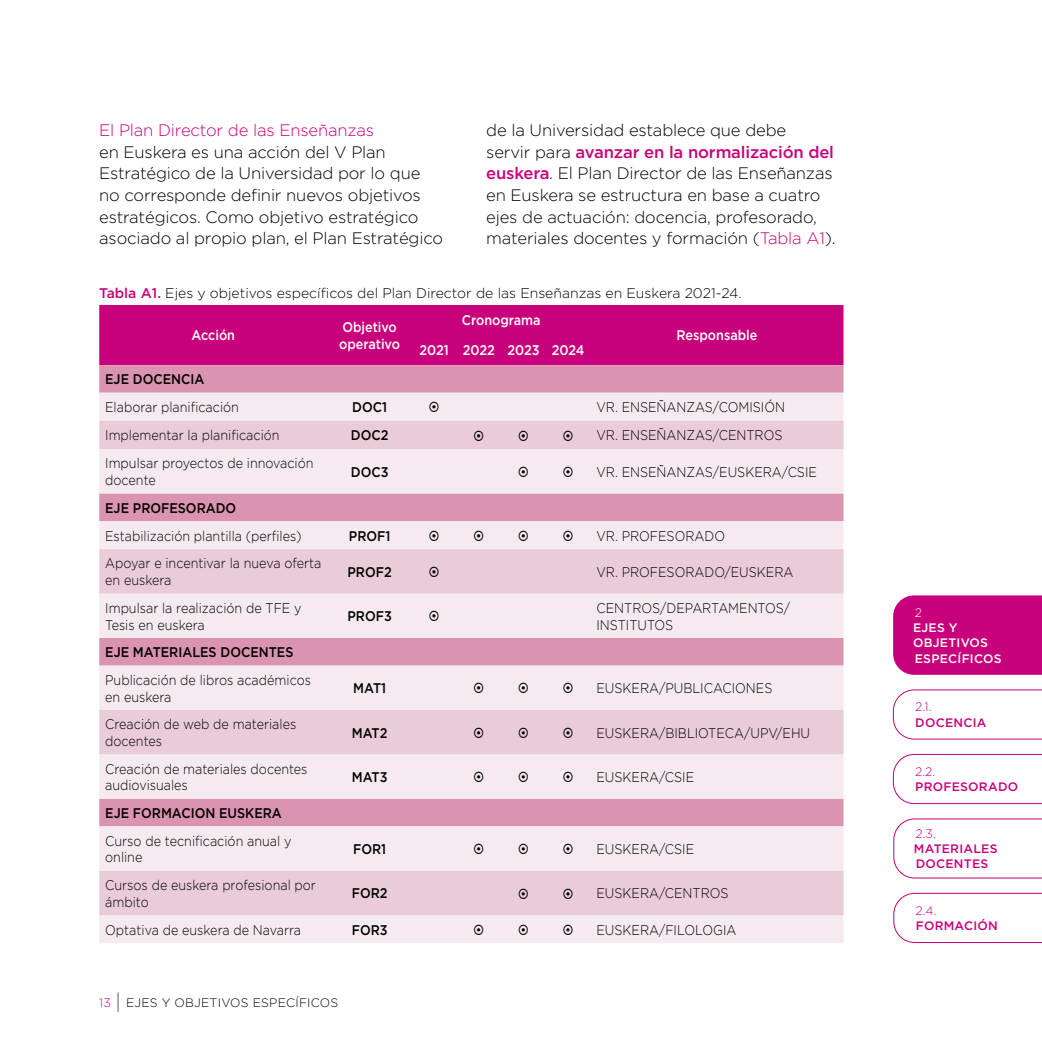
<style>
.page{position:relative;width:1042px;height:1042px;background:#fff}
.page>*{position:absolute;margin:0;border:0;box-sizing:border-box;transform-origin:0 0}
.t1{font:300 16.62px/21.7px "Gotham Pro";letter-spacing:-.01em;color:#000}
.t2{font:300 16.62px "Gotham Pro";letter-spacing:-.01em;color:#c9007b}
.t3{font:300 14px/16.8px "Gotham Pro";color:#000;scale:.9 1}
.t4{font:500 14px "Gotham Pro";color:#000;scale:.9 1}
.t5{font:300 14px "Gotham Pro";color:#000}
.t6{font:500 14px/16.8px "Gotham Pro";color:#fff;scale:.9 1}
.t7{font:500 12.25px/15.4px "Gotham Pro";letter-spacing:.02em;color:#c9007b}
.t8{font:300 12.25px "Gotham Pro";letter-spacing:.02em;color:#000}
.t9{font:500 12.25px/15.4px "Gotham Pro";letter-spacing:.02em;color:#fff}
.t10{font:300 12.25px "Gotham Pro";color:#c9007b}
.t11{font:300 12.25px "Gotham Pro";color:#fff}
.s1{font-weight:500;color:#c9007b}
.s2{color:#c9007b}
.s3{font-family:"Myriad Variable Concept";font-weight:400;font-size:19.25px}
</style>
<div class="page">
<div style="left:99px;top:305px;width:744px;height:60px;background:#c9007b"></div>
<svg style="left:99px;top:365px;width:744px;height:28px;background:#da94b2"></svg>
<div style="left:99px;top:393px;width:744px;height:550px;background:#f5eaef"></div>
<svg style="left:99px;top:421px;width:744px;height:494px;background:#ecd1dd"></svg>
<svg style="left:893px;top:690px;width:149px;height:49px"></svg>
<svg style="left:893px;top:819px;width:149px;height:59px"></svg>
<svg style="left:893px;top:754px;width:149px;height:50px"></svg>
<svg style="left:893px;top:893px;width:149px;height:50px"></svg>
<div style="left:893px;top:595px;width:149px;height:80px;background:#c9007b"></div>
<svg style="left:430px;top:402px;width:9px;height:10px"></svg>
<svg style="left:474px;top:430px;width:9px;height:11px"></svg>
<svg style="left:519px;top:430px;width:9px;height:11px"></svg>
<svg style="left:563px;top:430px;width:10px;height:11px"></svg>
<svg style="left:519px;top:467px;width:9px;height:10px"></svg>
<svg style="left:563px;top:467px;width:10px;height:10px"></svg>
<svg style="left:430px;top:530px;width:9px;height:11px"></svg>
<svg style="left:474px;top:530px;width:9px;height:11px"></svg>
<svg style="left:519px;top:530px;width:9px;height:11px"></svg>
<svg style="left:563px;top:530px;width:10px;height:11px"></svg>
<svg style="left:430px;top:567px;width:9px;height:10px"></svg>
<svg style="left:430px;top:611px;width:9px;height:10px"></svg>
<svg style="left:474px;top:683px;width:9px;height:10px"></svg>
<svg style="left:519px;top:683px;width:9px;height:10px"></svg>
<svg style="left:563px;top:683px;width:10px;height:10px"></svg>
<svg style="left:474px;top:727px;width:9px;height:11px"></svg>
<svg style="left:519px;top:727px;width:9px;height:11px"></svg>
<svg style="left:563px;top:727px;width:10px;height:11px"></svg>
<svg style="left:474px;top:772px;width:9px;height:10px"></svg>
<svg style="left:519px;top:772px;width:9px;height:10px"></svg>
<svg style="left:563px;top:772px;width:10px;height:10px"></svg>
<svg style="left:474px;top:844px;width:9px;height:10px"></svg>
<svg style="left:519px;top:844px;width:9px;height:10px"></svg>
<svg style="left:563px;top:844px;width:10px;height:10px"></svg>
<svg style="left:519px;top:888px;width:9px;height:10px"></svg>
<svg style="left:563px;top:888px;width:10px;height:10px"></svg>
<svg style="left:474px;top:924px;width:9px;height:11px"></svg>
<svg style="left:519px;top:924px;width:9px;height:11px"></svg>
<svg style="left:563px;top:924px;width:10px;height:11px"></svg>
<p class="t2" style="left:99px;top:121px;width:276px">El Plan Director de las Enseñanzas</p>
<p class="t1" style="left:99px;top:141px;width:345px">en Euskera es una acción del V Plan Estratégico de la Universidad por lo que no corresponde definir nuevos objetivos estratégicos. Como objetivo estratégico asociado al propio plan, el Plan Estratégico</p>
<p class="t1" style="left:486px;top:120px;width:351px">de la Universidad establece que debe<br>servir para <span class="s1">avanzar en la normalización del euskera</span>. El Plan Director de las Enseñanzas en Euskera se estructura en base a cuatro ejes de actuación: docencia, profesorado, materiales docentes y formación (<span class="s2">Tabla A1</span>).</p>
<p class="t5" style="left:99px;top:285px;width:644px"><span class="s1">Tabla A1.</span> Ejes y objetivos específicos del Plan Director de las Enseñanzas en Euskera 2021-24.</p>
<p class="t6" style="left:192px;top:326px;width:50px">Acción</p>
<p class="t6" style="left:339px;top:318px;width:69px">Objetivo operativo</p>
<p class="t6" style="left:462px;top:311px;width:89px">Cronograma</p>
<p class="t6" style="left:676px;top:326px;width:91px">Responsable</p>
<p class="t6" style="left:419px;top:341px;width:185px">2021 2022 2023 2024</p>
<p class="t4" style="left:105px;top:371px;width:112px">EJE DOCENCIA</p>
<p class="t3" style="left:105px;top:399px;width:150px">Elaborar planificación</p>
<p class="t4" style="left:352px;top:399px;width:40px">DOC1</p>
<p class="t3" style="left:596px;top:399px;width:211px">VR. ENSEÑANZAS/COMISIÓN</p>
<p class="t3" style="left:105px;top:427px;width:195px">Implementar la planificación</p>
<p class="t4" style="left:351px;top:427px;width:43px">DOC2</p>
<p class="t3" style="left:596px;top:427px;width:208px">VR. ENSEÑANZAS/CENTROS</p>
<p class="t3" style="left:105px;top:455px;width:233px">Impulsar proyectos de innovación docente</p>
<p class="t4" style="left:351px;top:464px;width:43px">DOC3</p>
<p class="t3" style="left:596px;top:463px;width:246px">VR. ENSEÑANZAS/EUSKERA/CSIE</p>
<p class="t4" style="left:105px;top:500px;width:147px">EJE PROFESORADO</p>
<p class="t3" style="left:105px;top:527px;width:220px">Estabilización plantilla (perfiles)</p>
<p class="t4" style="left:349px;top:527px;width:48px">PROF1</p>
<p class="t3" style="left:596px;top:527px;width:144px">VR. PROFESORADO</p>
<p class="t3" style="left:105px;top:555px;width:242px">Apoyar e incentivar la nueva oferta en euskera</p>
<p class="t4" style="left:347px;top:564px;width:51px">PROF2</p>
<p class="t3" style="left:596px;top:563px;width:220px">VR. PROFESORADO/EUSKERA</p>
<p class="t3" style="left:105px;top:599px;width:220px">Impulsar la realización de TFE y<br>Tesis en euskera</p>
<p class="t4" style="left:347px;top:608px;width:51px">PROF3</p>
<p class="t3" style="left:596px;top:599px;width:217px">CENTROS/DEPARTAMENTOS/<br>INSTITUTOS</p>
<p class="t4" style="left:105px;top:644px;width:211px">EJE MATERIALES DOCENTES</p>
<p class="t3" style="left:105px;top:671px;width:230px">Publicación de libros académicos en euskera</p>
<p class="t4" style="left:353px;top:680px;width:38px">MAT1</p>
<p class="t3" style="left:596px;top:680px;width:197px">EUSKERA/PUBLICACIONES</p>
<p class="t3" style="left:105px;top:716px;width:214px">Creación de web de materiales docentes</p>
<p class="t4" style="left:352px;top:724px;width:41px">MAT2</p>
<p class="t3" style="left:596px;top:724px;width:239px">EUSKERA/BIBLIOTECA/UPV/EHU</p>
<p class="t3" style="left:105px;top:760px;width:226px">Creación de materiales docentes audiovisuales</p>
<p class="t4" style="left:352px;top:769px;width:41px">MAT3</p>
<p class="t3" style="left:596px;top:769px;width:110px">EUSKERA/CSIE</p>
<p class="t4" style="left:105px;top:805px;width:198px">EJE FORMACION EUSKERA</p>
<p class="t3" style="left:105px;top:832px;width:208px">Curso de tecnificación anual y online</p>
<p class="t4" style="left:353px;top:841px;width:38px">FOR1</p>
<p class="t3" style="left:596px;top:841px;width:110px">EUSKERA/CSIE</p>
<p class="t3" style="left:105px;top:877px;width:236px">Cursos de euskera profesional por ámbito</p>
<p class="t4" style="left:352px;top:885px;width:41px">FOR2</p>
<p class="t3" style="left:596px;top:885px;width:148px">EUSKERA/CENTROS</p>
<p class="t3" style="left:105px;top:921px;width:219px">Optativa de euskera de Navarra</p>
<p class="t4" style="left:352px;top:921px;width:41px">FOR3</p>
<p class="t3" style="left:596px;top:921px;width:157px">EUSKERA/FILOLOGIA</p>
<p class="t8" style="left:99px;top:996px;width:241px"><span class="s2">13</span> <span class="s3">|</span> EJES Y OBJETIVOS ESPECÍFICOS</p>
<p class="t11" style="left:915px;top:605px;width:9px">2</p>
<p class="t9" style="left:913px;top:619px;width:90px">EJES Y<br>OBJETIVOS<br>ESPECÍFICOS</p>
<p class="t10" style="left:915px;top:700px;width:18px">2.1.</p>
<p class="t7" style="left:915px;top:714px;width:73px">DOCENCIA</p>
<p class="t10" style="left:915px;top:765px;width:22px">2.2.</p>
<p class="t7" style="left:915px;top:779px;width:104px">PROFESORADO</p>
<p class="t10" style="left:915px;top:826px;width:22px">2.3.</p>
<p class="t7" style="left:914px;top:840px;width:85px">MATERIALES<br>DOCENTES</p>
<p class="t10" style="left:915px;top:904px;width:22px">2.4.</p>
<p class="t7" style="left:916px;top:918px;width:84px">FORMACIÓN</p>
</div>
